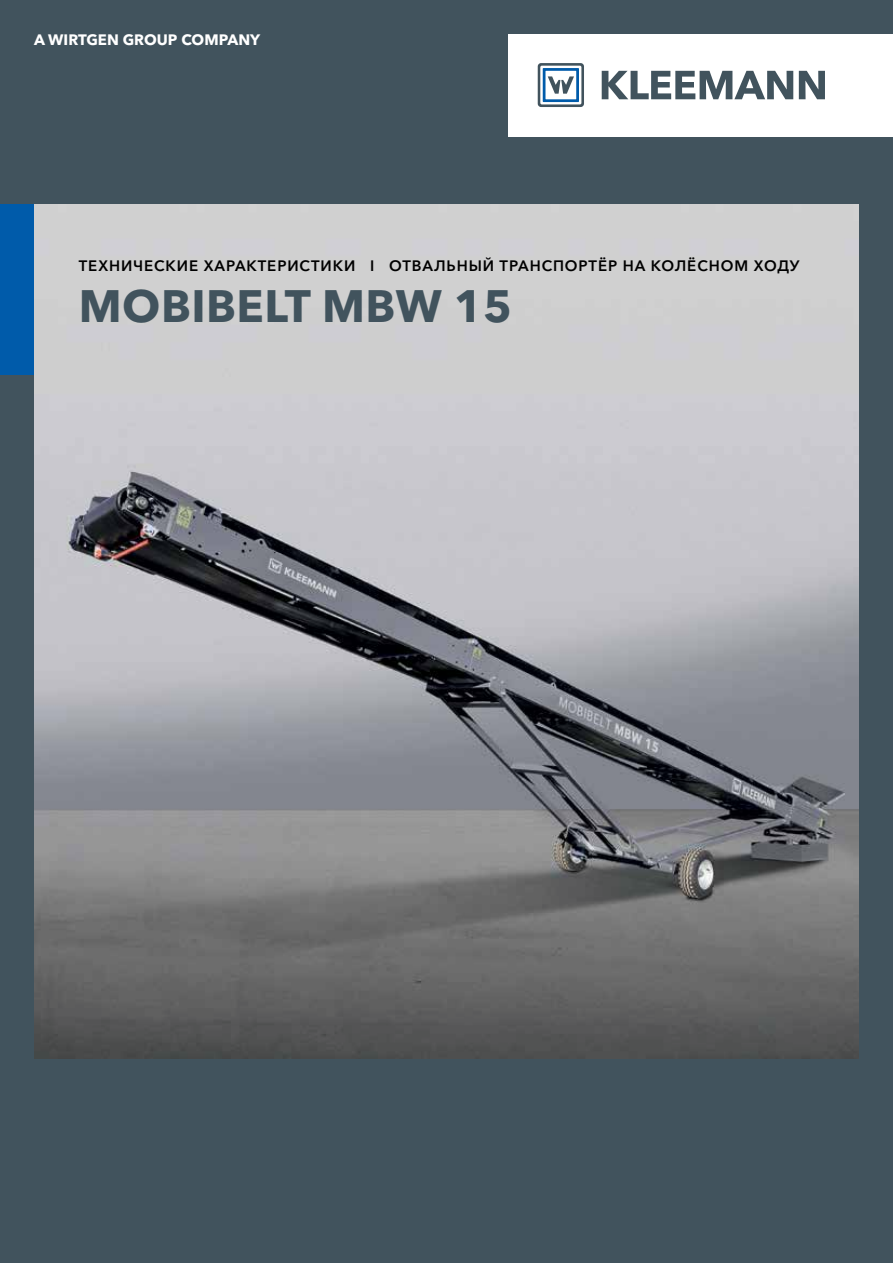
<style>
.page{position:relative;width:893px;height:1263px;background:#41535d}
.page>*{position:absolute;margin:0;border:0;box-sizing:border-box;transform-origin:0 0}
.t1{font:700 45px "Avenir Next Cyr";letter-spacing:.01em;color:#41535d}
.t2{font:600 15px "Avenir Next Cyr";letter-spacing:.06em;color:#000}
.t3{font:700 15px "Avenir Next LT Pro";color:#fff}
</style>
<div class="page">
<div style="left:0;top:204px;width:34px;height:170px;background:#005baa"></div>
<div style="left:509px;top:34px;width:384px;height:102px;background:#fff"></div>
<svg style="left:602px;top:71px;width:191px;height:28px"></svg>
<svg style="left:799px;top:71px;width:26px;height:28px"></svg>
<svg style="left:538px;top:63px;width:46px;height:44px"></svg>
<img style="left:34px;top:204px;width:825px;height:855px">
<p class="t3" style="left:34px;top:31px;width:228px">A WIRTGEN GROUP COMPANY</p>
<p class="t2" style="left:79px;top:257px;width:722px">ТЕХНИЧЕСКИЕ ХАРАКТЕРИСТИКИ I ОТВАЛЬНЫЙ ТРАНСПОРТЁР НА КОЛЁСНОМ ХОДУ</p>
<h1 class="t1" style="left:79px;top:279px;width:435px">MOBIBELT MBW 15</h1>
</div>
